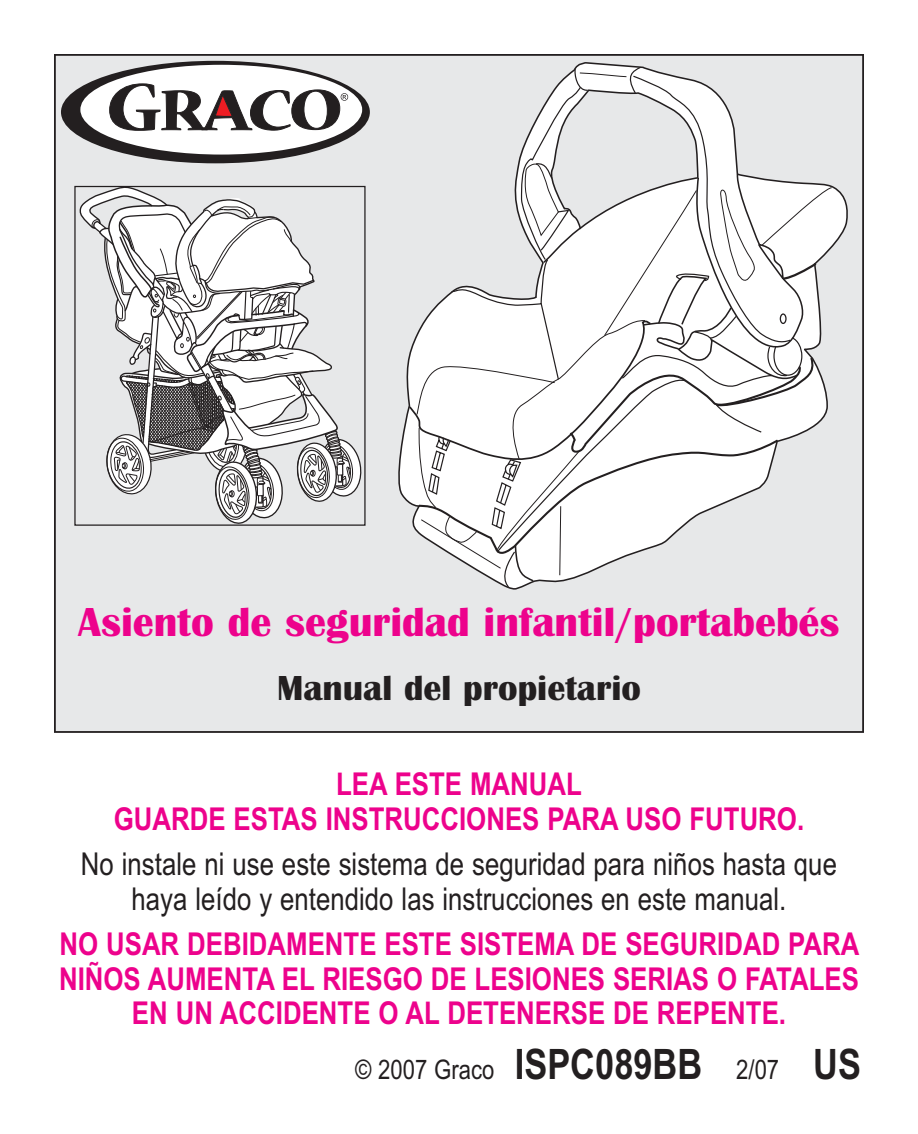
<style>
.page{position:relative;width:918px;height:1134px;background:#fff}
.page>*{position:absolute;margin:0;border:0;box-sizing:border-box;transform-origin:0 0}
.t1{font:700 42px "Britannic";color:#ed028c}
.t2{font:700 36px "Britannic";color:#231f20}
.t3{font:700 31.5px/34.5px "Arial Narrow";color:#ed028c;text-align:center}
.t4{font:31.5px/34.5px "Arial Narrow";color:#231f20;text-align:center}
.t5{font:27px "Arial Narrow";color:#231f20}
.s1{font-weight:700;font-size:42px}
</style>
<div class="page">
<div style="left:55px;top:55px;width:808px;height:677px;background:#e7e8e9"></div>
<svg style="left:398px;top:63px;width:450px;height:527px"></svg>
<svg style="left:408px;top:66px;width:425px;height:523px"></svg>
<div style="left:61px;top:61px;width:309px;height:102px;background:#231f20;border-radius:50%"></div>
<div style="left:80px;top:65px;width:282px;height:90px;background:#fff;border-radius:50%"></div>
<svg style="left:109px;top:83px;width:239px;height:48px"></svg>
<svg style="left:79px;top:188px;width:283px;height:336px"></svg>
<div style="left:74px;top:186px;width:292px;height:340px;border:1px solid #231f20"></div>
<h1 class="t1" style="left:78px;top:597px;width:763px">Asiento de seguridad infantil/portabebés</h1>
<p class="t2" style="left:277px;top:666px;width:365px">Manual del propietario</p>
<p class="t3" style="left:114px;top:767px;width:692px">LEA ESTE MANUAL<br>GUARDE ESTAS INSTRUCCIONES PARA USO FUTURO.</p>
<p class="t4" style="left:81px;top:847px;width:758px">No instale ni use este sistema de seguridad para niños hasta que haya leído y entendido las instrucciones en este manual.</p>
<p class="t3" style="left:59px;top:927px;width:802px">NO USAR DEBIDAMENTE ESTE SISTEMA DE SEGURIDAD PARA<br>NIÑOS AUMENTA EL RIESGO DE LESIONES SERIAS O FATALES<br>EN UN ACCIDENTE O AL DETENERSE DE REPENTE.</p>
<p class="t5" style="left:355px;top:1054px;width:507px">© 2007 Graco <span class="s1">ISPC089BB</span> 2/07 <span class="s1">US</span></p>
</div>
